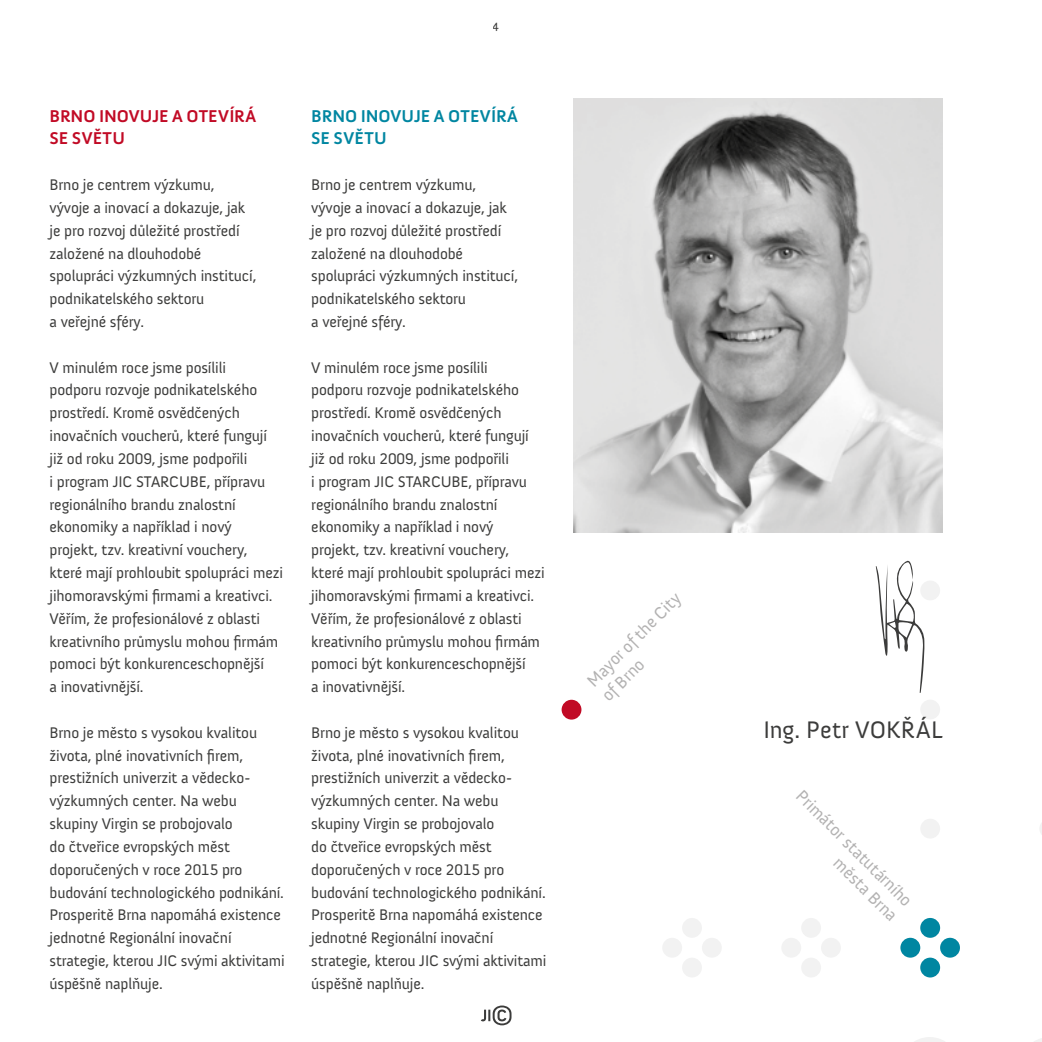
<style>
.page{position:relative;width:1042px;height:1042px;background:#fff}
.page>*{position:absolute;margin:0;border:0;box-sizing:border-box;transform-origin:0 0}
.t1{font:24.5px "Anivers";letter-spacing:.01em;color:#3c3c3b}
.Perex_R{font:17.5px/21px "Anivers";color:#b3b2b2;text-align:right}
.t2{font:700 17.5px/22.8px "Anivers";color:#c10a25}
.t3{font:700 17.5px/22.8px "Anivers";color:#0086a1}
.Perex_L{font:17.5px/21px "Anivers";color:#b3b2b2}
.t4{font:15.75px/22.8px "Anivers";letter-spacing:-.01em;color:#3c3c3b}
.t5{font:12.25px "Anivers";color:#3c3c3b}
</style>
<div class="page">
<svg style="left:662px;top:532px;width:380px;height:510px"></svg>
<div style="left:561px;top:700px;width:20px;height:19px;background:#c10a25;border-radius:50%"></div>
<svg style="left:900px;top:918px;width:60px;height:59px"></svg>
<svg style="left:876px;top:561px;width:48px;height:132px"></svg>
<img style="left:573px;top:99px;width:370px;height:433px">
<svg style="left:481px;top:1005px;width:30px;height:20px"></svg>
<p class="t5" style="left:493px;top:20px;width:8px">4</p>
<h3 class="t2" style="left:50px;top:105px;width:208px">BRNO INOVUJE A OTEVÍRÁ<br>SE SVĚTU</h3>
<p class="t4" style="left:50px;top:174px;width:208px">Brno je centrem výzkumu, vývoje a inovací a dokazuje, jak je pro rozvoj důležité prostředí založené na dlouhodobé spolupráci výzkumných institucí, podnikatelského sektoru<br>a veřejné sféry.</p>
<p class="t4" style="left:50px;top:356px;width:235px">V minulém roce jsme posílili<br>podporu rozvoje podnikatelského prostředí. Kromě osvědčených inovačních voucherů, které fungují již od roku 2009, jsme podpořili<br>i program JIC STARCUBE, přípravu regionálního brandu znalostní ekonomiky a například i nový projekt, tzv. kreativní vouchery, které mají prohloubit spolupráci mezi jihomoravskými firmami a kreativci.<br>Věřím, že profesionálové z oblasti kreativního průmyslu mohou firmám pomoci být konkurenceschopnější<br>a inovativnější.</p>
<p class="t4" style="left:50px;top:721px;width:237px">Brno je město s vysokou kvalitou života, plné inovativních firem, prestižních univerzit a vědecko&shy;výzkumných center. Na webu skupiny Virgin se probojovalo<br>do čtveřice evropských měst doporučených v roce 2015 pro budování technologického podnikání.<br>Prosperitě Brna napomáhá existence jednotné Regionální inovační strategie, kterou JIC svými aktivitami úspěšně naplňuje.</p>
<h3 class="t3" style="left:311px;top:105px;width:208px">BRNO INOVUJE A OTEVÍRÁ<br>SE SVĚTU</h3>
<p class="t4" style="left:311px;top:174px;width:208px">Brno je centrem výzkumu, vývoje a inovací a dokazuje, jak je pro rozvoj důležité prostředí založené na dlouhodobé spolupráci výzkumných institucí, podnikatelského sektoru<br>a veřejné sféry.</p>
<p class="t4" style="left:311px;top:356px;width:235px">V minulém roce jsme posílili<br>podporu rozvoje podnikatelského prostředí. Kromě osvědčených inovačních voucherů, které fungují již od roku 2009, jsme podpořili<br>i program JIC STARCUBE, přípravu regionálního brandu znalostní ekonomiky a například i nový projekt, tzv. kreativní vouchery, které mají prohloubit spolupráci mezi jihomoravskými firmami a kreativci.<br>Věřím, že profesionálové z oblasti kreativního průmyslu mohou firmám pomoci být konkurenceschopnější<br>a inovativnější.</p>
<p class="t4" style="left:311px;top:721px;width:237px">Brno je město s vysokou kvalitou života, plné inovativních firem, prestižních univerzit a vědecko&shy;výzkumných center. Na webu skupiny Virgin se probojovalo<br>do čtveřice evropských měst doporučených v roce 2015 pro budování technologického podnikání.<br>Prosperitě Brna napomáhá existence jednotné Regionální inovační strategie, kterou JIC svými aktivitami úspěšně naplňuje.</p>
<p class="Perex_L" style="left:583px;top:676px;width:126px;rotate:-45deg">Mayor of the City of Brno</p>
<h2 class="t1" style="left:763px;top:716px;width:181px">Ing. Petr VOKŘÁL</h2>
<p class="Perex_R" style="left:806px;top:785px;width:158px;rotate:45deg">Primátor statutárního města Brna</p>
</div>
